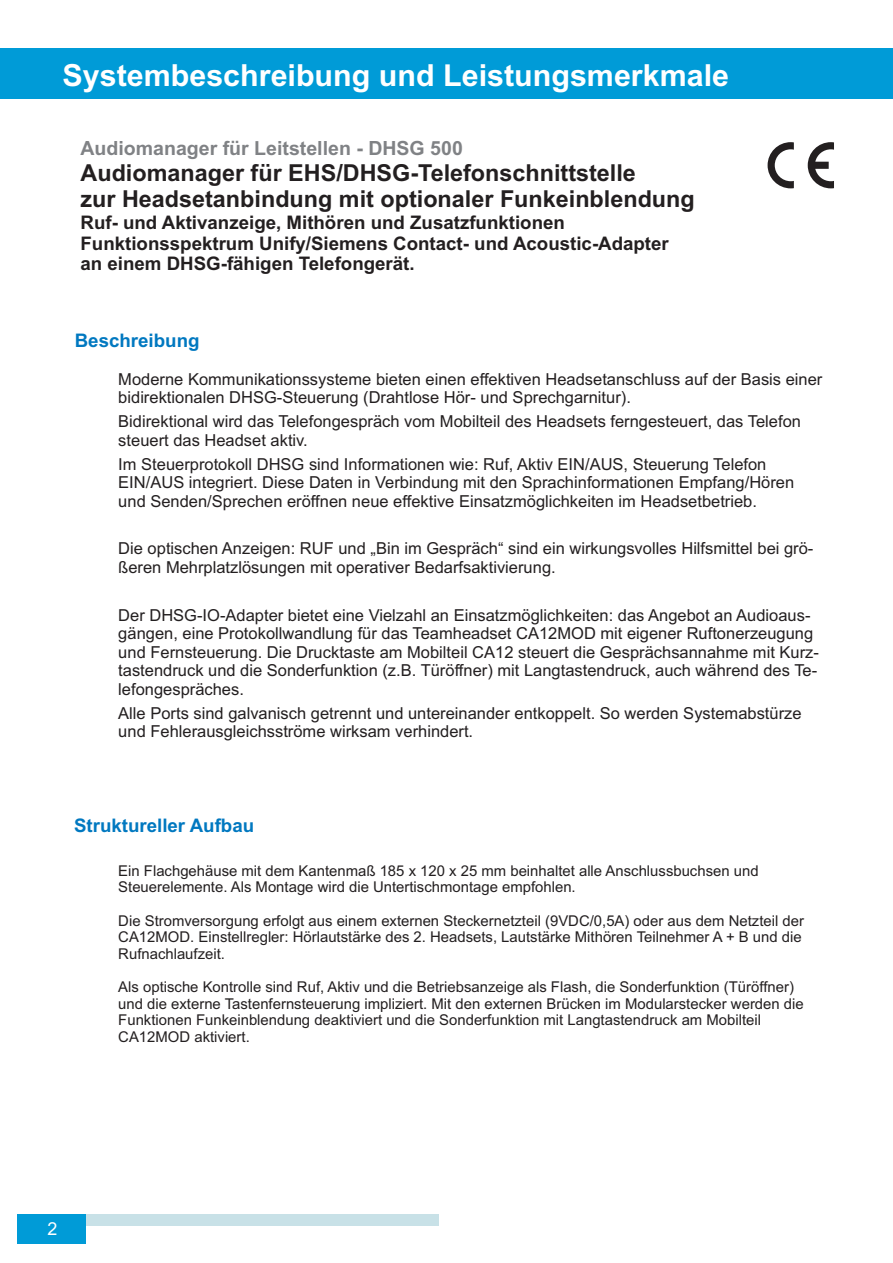
<style>
.page{position:relative;width:893px;height:1263px;background:#fff}
.page>*{position:absolute;margin:0;border:0;box-sizing:border-box;transform-origin:0 0}
.t1{font:700 30.45px "Arial";color:#fff}
.t2{font:700 23.4px/26.1px "Arial";color:#231f20}
.t3{font:700 19.5px "Arial";color:#808285}
.t4{font:700 18.75px/20.9px "Arial";color:#231f20}
.t5{font:700 18.75px "Arial";color:#0078c0}
.t6{font:17.85px "Arial";color:#fff}
.t7{font:16.5px/18.5px "Arial";color:#231f20}
.t8{font:14.85px/16.6px "Arial";color:#231f20}
</style>
<div class="page">
<svg style="left:768px;top:142px;width:26px;height:46px"></svg>
<svg style="left:808px;top:142px;width:26px;height:46px"></svg>
<div style="left:0;top:48px;width:893px;height:51px;background:#009bd7"></div>
<div style="left:18px;top:1214px;width:420px;height:11px;background:#c8e1e7"></div>
<div style="left:18px;top:1214px;width:68px;height:29px;background:#009bd7"></div>
<h1 class="t1" style="left:63px;top:63px;width:668px">Systembeschreibung und Leistungsmerkmale</h1>
<p class="t3" style="left:81px;top:141px;width:384px">Audiomanager für Leitstellen - DHSG 500</p>
<h2 class="t2" style="left:81px;top:162px;width:616px">Audiomanager für EHS/DHSG-Telefonschnittstelle<br>zur Headsetanbindung mit optionaler Funkeinblendung</h2>
<p class="t4" style="left:81px;top:213px;width:590px">Ruf- und Aktivanzeige, Mithören und Zusatzfunktionen<br>Funktionsspektrum Unify/Siemens Contact- und Acoustic-Adapter an einem DHSG-fähigen Telefongerät.</p>
<p class="t5" style="left:75px;top:333px;width:126px">Beschreibung</p>
<p class="t7" style="left:118px;top:371px;width:706px">Moderne Kommunikationssysteme bieten einen effektiven Headsetanschluss auf der Basis einer bidirektionalen DHSG-Steuerung (Drahtlose Hör- und Sprechgarnitur).</p>
<p class="t7" style="left:118px;top:414px;width:684px">Bidirektional wird das Telefongespräch vom Mobilteil des Headsets ferngesteuert, das Telefon steuert das Headset aktiv.</p>
<p class="t7" style="left:118px;top:456px;width:677px">Im Steuerprotokoll DHSG sind Informationen wie: Ruf, Aktiv EIN/AUS, Steuerung Telefon<br>EIN/AUS integriert. Diese Daten in Verbindung mit den Sprachinformationen Empfang/Hören und Senden/Sprechen eröffnen neue effektive Einsatzmöglichkeiten im Headsetbetrieb.</p>
<p class="t7" style="left:118px;top:541px;width:697px">Die optischen Anzeigen: RUF und „Bin im Gespräch“ sind ein wirkungsvolles Hilfsmittel bei grö&shy;ßeren Mehrplatzlösungen mit operativer Bedarfsaktivierung.</p>
<p class="t7" style="left:118px;top:607px;width:702px">Der DHSG-IO-Adapter bietet eine Vielzahl an Einsatzmöglichkeiten: das Angebot an Audioaus&shy;gängen, eine Protokollwandlung für das Teamheadset CA12MOD mit eigener Ruftonerzeugung und Fernsteuerung. Die Drucktaste am Mobilteil CA12 steuert die Gesprächsannahme mit Kurz&shy;tastendruck und die Sonderfunktion (z.B. Türöffner) mit Langtastendruck, auch während des Te&shy;lefongespräches.</p>
<p class="t7" style="left:118px;top:705px;width:685px">Alle Ports sind galvanisch getrennt und untereinander entkoppelt. So werden Systemabstürze und Fehlerausgleichsströme wirksam verhindert.</p>
<p class="t5" style="left:74px;top:818px;width:182px">Struktureller Aufbau</p>
<p class="t8" style="left:118px;top:864px;width:642px">Ein Flachgehäuse mit dem Kantenmaß 185 x 120 x 25 mm beinhaltet alle Anschlussbuchsen und<br>Steuerelemente. Als Montage wird die Untertischmontage empfohlen.</p>
<p class="t8" style="left:118px;top:913px;width:687px">Die Stromversorgung erfolgt aus einem externen Steckernetzteil (9VDC/0,5A) oder aus dem Netzteil der<br>CA12MOD. Einstellregler: Hörlautstärke des 2. Headsets, Lautstärke Mithören Teilnehmer A + B und die<br>Rufnachlaufzeit.</p>
<p class="t8" style="left:118px;top:980px;width:687px">Als optische Kontrolle sind Ruf, Aktiv und die Betriebsanzeige als Flash, die Sonderfunktion (Türöffner) und die externe Tastenfernsteuerung impliziert. Mit den externen Brücken im Modularstecker werden die Funktionen Funkeinblendung deaktiviert und die Sonderfunktion mit Langtastendruck am Mobilteil CA12MOD aktiviert.</p>
<p class="t6" style="left:48px;top:1222px;width:11px">2</p>
</div>
